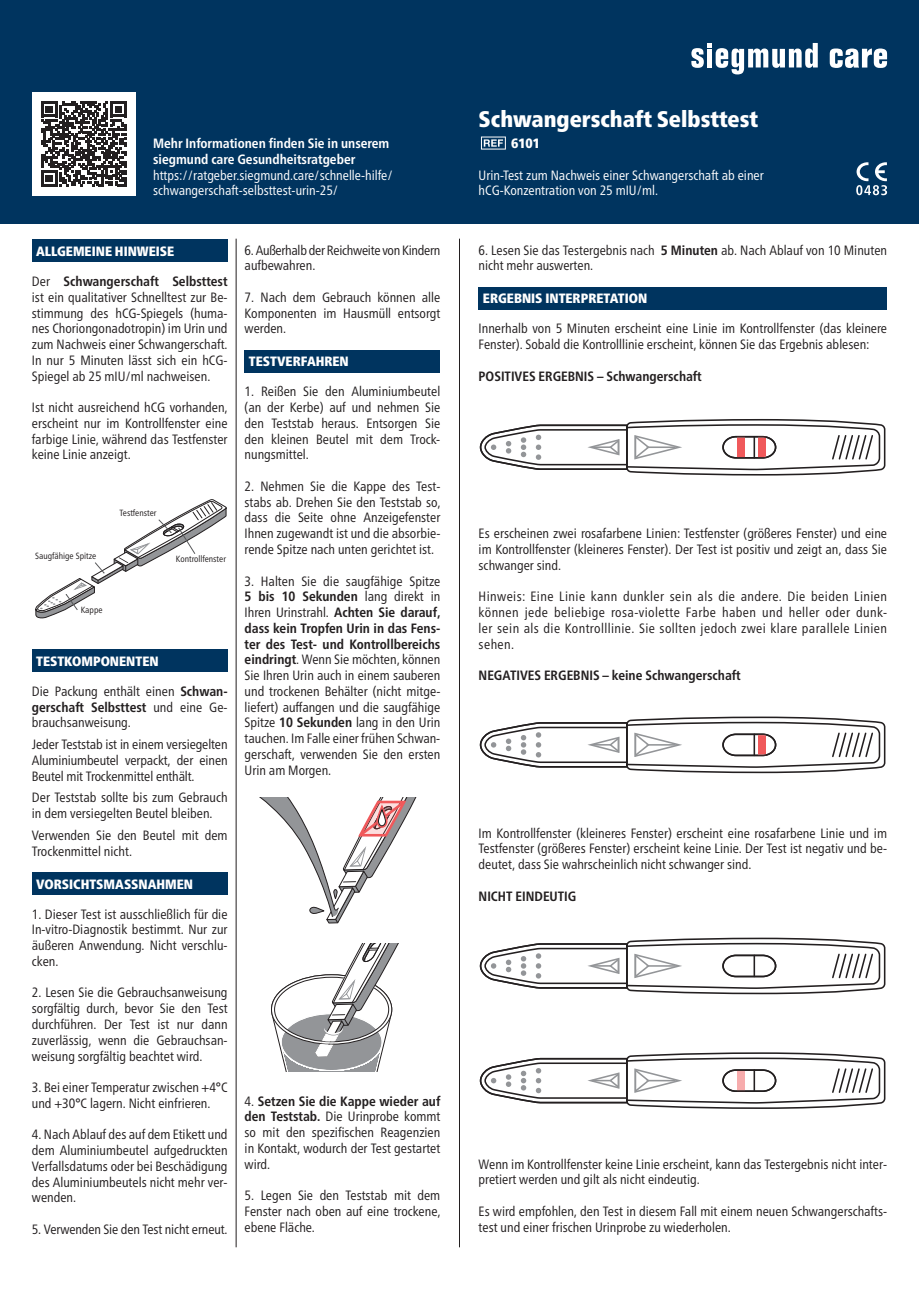
<style>
.page{position:relative;width:919px;height:1289px;background:#fff}
.page>*{position:absolute;margin:0;border:0;box-sizing:border-box;transform-origin:0 0}
.t1{font:900 condensed 22.5px "Frutiger Neue LTW1 G";color:#fff}
.t2{font:condensed 13.5px/15.8px "Frutiger Neue LTW1 G";color:#231f20;text-align:justify}
.t3{font:condensed 13.5px/15.8px "Frutiger Neue LTW1 G";color:#fff}
.t4{font:900 condensed 13.5px "Frutiger Neue LTW1 G";color:#fff}
.t5{font:700 condensed 13.5px "Frutiger Neue LTW1 G";color:#231f20}
.t6{font:700 condensed 13.5px/15.8px "Frutiger Neue LTW1 G";color:#fff}
.t7{font:condensed 13.5px/15.8px "Frutiger Neue LTW1 G";letter-spacing:-.02em;color:#231f20}
.t8{font:condensed 9px "Frutiger Neue LTW1 G";color:#231f20}
.s1{font-weight:700}
</style>
<div class="page">
<div style="left:32px;top:240px;width:195px;height:22px;background:#00345f"></div>
<div style="left:32px;top:649px;width:195px;height:22px;background:#00345f"></div>
<div style="left:32px;top:872px;width:195px;height:22px;background:#00345f"></div>
<svg style="left:35px;top:499px;width:192px;height:120px"></svg>
<div style="left:244px;top:350px;width:196px;height:22px;background:#00345f"></div>
<svg style="left:259px;top:797px;width:158px;height:127px"></svg>
<svg style="left:271px;top:943px;width:128px;height:128px"></svg>
<div style="left:478px;top:287px;width:409px;height:22px;background:#00345f"></div>
<svg style="left:479px;top:419px;width:407px;height:57px"></svg>
<div style="left:737px;top:436px;width:7px;height:22px;background:#f0595b"></div>
<div style="left:758px;top:436px;width:7px;height:22px;background:#f0595b"></div>
<svg style="left:479px;top:716px;width:407px;height:58px"></svg>
<div style="left:758px;top:734px;width:7px;height:21px;background:#f0595b"></div>
<svg style="left:479px;top:937px;width:407px;height:58px"></svg>
<svg style="left:479px;top:1052px;width:407px;height:57px"></svg>
<div style="left:737px;top:1070px;width:7px;height:21px;background:#f7acad"></div>
<hr style="left:236px;top:239px;width:1px;height:1008px;background:#231f20">
<hr style="left:459px;top:239px;width:1px;height:1008px;background:#231f20">
<div style="left:0;top:0;width:918px;height:223px;background:#00345f"></div>
<svg style="left:481px;top:136px;width:25px;height:14px"></svg>
<div style="left:32px;top:92px;width:104px;height:103px;background:#fff"></div>
<svg style="left:41px;top:101px;width:85px;height:85px"></svg>
<svg style="left:856px;top:162px;width:31px;height:33px"></svg>
<svg style="left:829px;top:48px;width:58px;height:20px"></svg>
<svg style="left:691px;top:43px;width:126px;height:31px"></svg>
<p class="t6" style="left:153px;top:134px;width:238px">Mehr Informationen finden Sie in unserem siegmund care Gesundheitsratgeber</p>
<p class="t3" style="left:153px;top:166px;width:241px">https://ratgeber.siegmund.care/schnelle-hilfe/ schwangerschaft-selbsttest-urin-25/</p>
<p class="t4" style="left:36px;top:241px;width:140px">ALLGEMEINE HINWEISE</p>
<p class="t2" style="left:32px;top:272px;width:197px">Der <span class="s1">Schwangerschaft Selbsttest </span>ist ein qualitativer Schnelltest zur Be&shy;stimmung des hCG-Spiegels (huma&shy;nes Choriongonadotropin) im Urin und zum Nachweis einer Schwangerschaft.<br>In nur 5 Minuten lässt sich ein hCG-Spiegel ab 25 mIU/ml nachweisen.</p>
<p class="t2" style="left:32px;top:398px;width:197px">Ist nicht ausreichend hCG vorhanden, erscheint nur im Kontrollfenster eine farbige Linie, während das Testfenster keine Linie anzeigt.</p>
<p class="t8" style="left:119px;top:506px;width:38px">Testfenster</p>
<p class="t8" style="left:35px;top:549px;width:62px">Saugfähige Spitze</p>
<p class="t8" style="left:176px;top:552px;width:52px">Kontrollfenster</p>
<p class="t8" style="left:81px;top:603px;width:23px">Kappe</p>
<p class="t4" style="left:36px;top:650px;width:124px">TESTKOMPONENTEN</p>
<p class="t2" style="left:32px;top:682px;width:197px">Die Packung enthält einen <span class="s1">Schwan&shy;gerschaft Selbsttest</span> und eine Ge&shy;brauchsanweisung.</p>
<p class="t2" style="left:32px;top:735px;width:197px">Jeder Teststab ist in einem versiegelten Aluminiumbeutel verpackt, der einen Beutel mit Trockenmittel enthält.</p>
<p class="t2" style="left:32px;top:788px;width:197px">Der Teststab sollte bis zum Gebrauch in dem versiegelten Beutel bleiben.</p>
<p class="t2" style="left:32px;top:826px;width:197px">Verwenden Sie den Beutel mit dem<br>Trockenmittel nicht.</p>
<p class="t4" style="left:36px;top:873px;width:158px">VORSICHTSMASSNAHMEN</p>
<p class="t2" style="left:32px;top:905px;width:197px">1. Dieser Test ist ausschließlich für die In-vitro-Diagnostik bestimmt. Nur zur äußeren Anwendung. Nicht verschlu&shy;cken.</p>
<p class="t2" style="left:32px;top:983px;width:197px">2. Lesen Sie die Gebrauchsanweisung sorgfältig durch, bevor Sie den Test durchführen. Der Test ist nur dann zuverlässig, wenn die Gebrauchsan&shy;weisung sorgfältig beachtet wird.</p>
<p class="t2" style="left:32px;top:1078px;width:197px">3. Bei einer Temperatur zwischen +4°C und +30°C lagern. Nicht einfrieren.</p>
<p class="t2" style="left:32px;top:1125px;width:197px">4. Nach Ablauf des auf dem Etikett und dem Aluminiumbeutel aufgedruckten Verfallsdatums oder bei Beschädigung des Aluminiumbeutels nicht mehr ver&shy;wenden.</p>
<p class="t2" style="left:32px;top:1220px;width:197px">5. Verwenden Sie den Test nicht erneut.</p>
<p class="t7" style="left:244px;top:241px;width:197px">6. Außerhalb der Reichweite von Kindern aufbewahren.</p>
<p class="t2" style="left:244px;top:288px;width:197px">7. Nach dem Gebrauch können alle Komponenten im Hausmüll entsorgt werden.</p>
<p class="t4" style="left:249px;top:351px;width:101px">TESTVERFAHREN</p>
<p class="t2" style="left:244px;top:383px;width:197px">1. Reißen Sie den Aluminiumbeutel (an der Kerbe) auf und nehmen Sie den Teststab heraus. Entsorgen Sie den kleinen Beutel mit dem Trock&shy;nungsmittel.</p>
<p class="t2" style="left:244px;top:477px;width:197px">2. Nehmen Sie die Kappe des Test&shy;stabs ab. Drehen Sie den Teststab so, dass die Seite ohne Anzeigefenster Ihnen zugewandt ist und die absorbie&shy;rende Spitze nach unten gerichtet ist.</p>
<p class="t2" style="left:244px;top:572px;width:197px">3. Halten Sie die saugfähige Spitze <span class="s1">5 bis 10 Sekunden</span> lang direkt in Ihren Urinstrahl. <span class="s1">Achten Sie darauf, dass kein Tropfen Urin in das Fens&shy;ter des Test- und Kontrollbereichs eindringt</span>. Wenn Sie möchten, können Sie Ihren Urin auch in einem sauberen und trockenen Behälter (nicht mitge&shy;liefert) auffangen und die saugfähige Spitze <span class="s1">10 Sekunden</span> lang in den Urin tauchen. Im Falle einer frühen Schwan&shy;gerschaft, verwenden Sie den ersten Urin am Morgen.</p>
<p class="t2" style="left:244px;top:1091px;width:197px">4. <span class="s1">Setzen Sie die Kappe wieder auf den Teststab.</span> Die Urinprobe kommt so mit den spezifischen Reagenzien in Kontakt, wodurch der Test gestartet wird.</p>
<p class="t2" style="left:244px;top:1186px;width:197px">5. Legen Sie den Teststab mit dem Fenster nach oben auf eine trockene, ebene Fläche.</p>
<h1 class="t1" style="left:478px;top:102px;width:281px">Schwangerschaft Selbsttest</h1>
<p class="t4" style="left:511px;top:133px;width:31px">6101</p>
<p class="t3" style="left:478px;top:166px;width:286px">Urin-Test zum Nachweis einer Schwangerschaft ab einer hCG-Konzentration von 25 mIU/ml.</p>
<p class="t2" style="left:478px;top:241px;width:410px">6. Lesen Sie das Testergebnis nach <span class="s1">5 Minuten</span> ab. Nach Ablauf von 10 Minuten nicht mehr auswerten.</p>
<p class="t4" style="left:483px;top:288px;width:166px">ERGEBNIS INTERPRETATION</p>
<p class="t2" style="left:478px;top:320px;width:410px">Innerhalb von 5 Minuten erscheint eine Linie im Kontrollfenster (das kleinere<br>Fenster). Sobald die Kontrolllinie erscheint, können Sie das Ergebnis ablesen:</p>
<p class="t5" style="left:478px;top:366px;width:225px">POSITIVES ERGEBNIS – Schwangerschaft</p>
<p class="t2" style="left:478px;top:524px;width:410px">Es erscheinen zwei rosafarbene Linien: Testfenster (größeres Fenster) und eine im Kontrollfenster (kleineres Fenster). Der Test ist positiv und zeigt an, dass Sie schwanger sind.</p>
<p class="t2" style="left:478px;top:587px;width:410px">Hinweis: Eine Linie kann dunkler sein als die andere. Die beiden Linien können jede beliebige rosa-violette Farbe haben und heller oder dunk&shy;ler sein als die Kontrolllinie. Sie sollten jedoch zwei klare parallele Linien sehen.</p>
<p class="t5" style="left:478px;top:665px;width:263px">NEGATIVES ERGEBNIS – keine Schwangerschaft</p>
<p class="t2" style="left:478px;top:824px;width:410px">Im Kontrollfenster (kleineres Fenster) erscheint eine rosafarbene Linie und im Testfenster (größeres Fenster) erscheint keine Linie. Der Test ist negativ und be&shy;deutet, dass Sie wahrscheinlich nicht schwanger sind.</p>
<p class="t5" style="left:478px;top:885px;width:99px">NICHT EINDEUTIG</p>
<p class="t2" style="left:478px;top:1154px;width:410px">Wenn im Kontrollfenster keine Linie erscheint, kann das Testergebnis nicht inter&shy;pretiert werden und gilt als nicht eindeutig.</p>
<p class="t2" style="left:478px;top:1202px;width:410px">Es wird empfohlen, den Test in diesem Fall mit einem neuen Schwangerschafts&shy;test und einer frischen Urinprobe zu wiederholen.</p>
</div>
